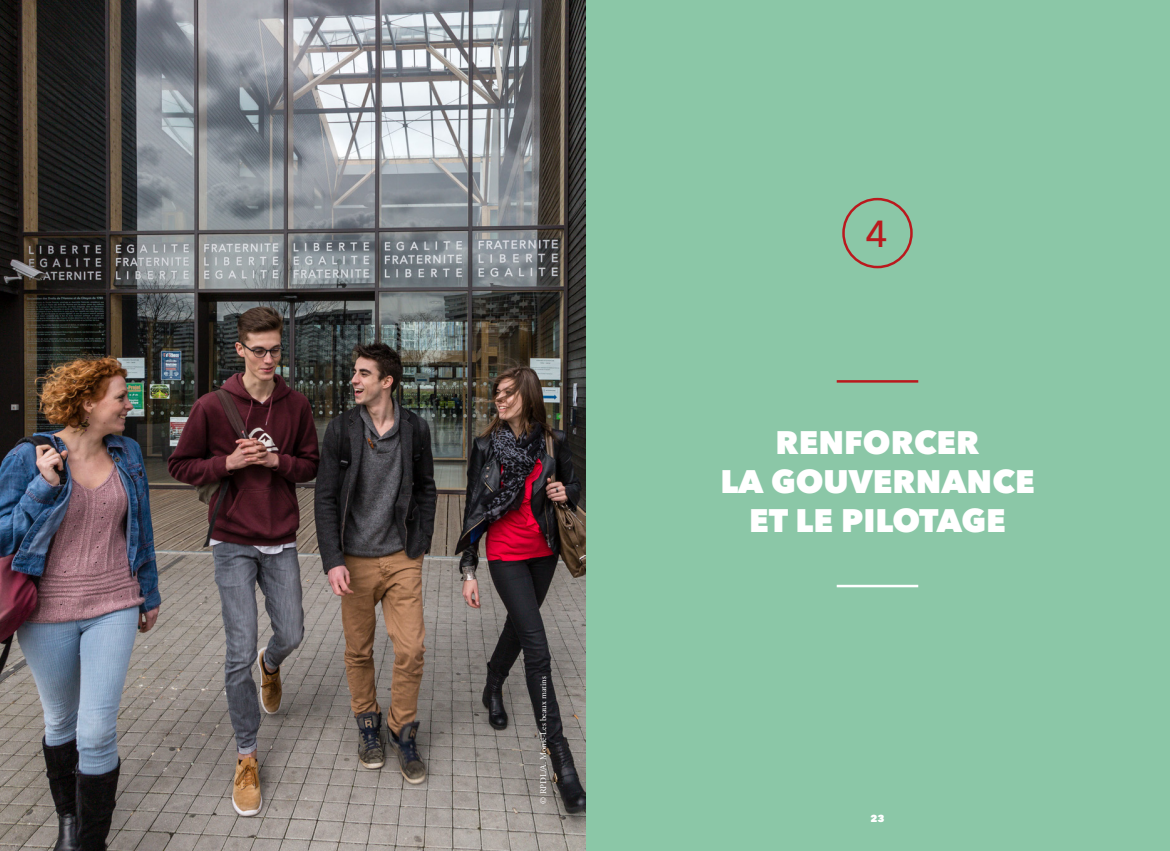
<style>
.page{position:relative;width:1170px;height:851px;background:#fff}
.page>*{position:absolute;margin:0;border:0;box-sizing:border-box;transform-origin:0 0}
.t1{font:500 37.5px "Avenir Next";color:#ba191d}
.t2{font:800 32.5px/39px "Avenir Next";color:#fff;text-align:center}
.t3{font:800 10px "Avenir Next";color:#fff}
.t4{font:8.75px "Adobe Garamond Pro";color:#fff}
</style>
<div class="page">
<div style="left:585px;top:0;width:584px;height:850px;background:#8bc7a7"></div>
<hr style="left:836px;top:380px;width:82px;height:2px;background:#ba191d">
<hr style="left:836px;top:584px;width:82px;height:3px;background:#fff">
<div style="left:842px;top:198px;width:70px;height:70px;border:2px solid #ba191d;border-radius:50%"></div>
<img style="left:0;top:0;width:585px;height:850px">
<p class="t4" style="left:538px;top:803px;width:128px;rotate:-90deg">© RPDL/A. Monié-Les beaux matins</p>
<p class="t1" style="left:865px;top:202px;width:24px">4</p>
<p class="t2" style="left:720px;top:422px;width:316px">RENFORCER<br>LA GOUVERNANCE<br>ET LE PILOTAGE</p>
<p class="t3" style="left:870px;top:812px;width:15px">23</p>
</div>
